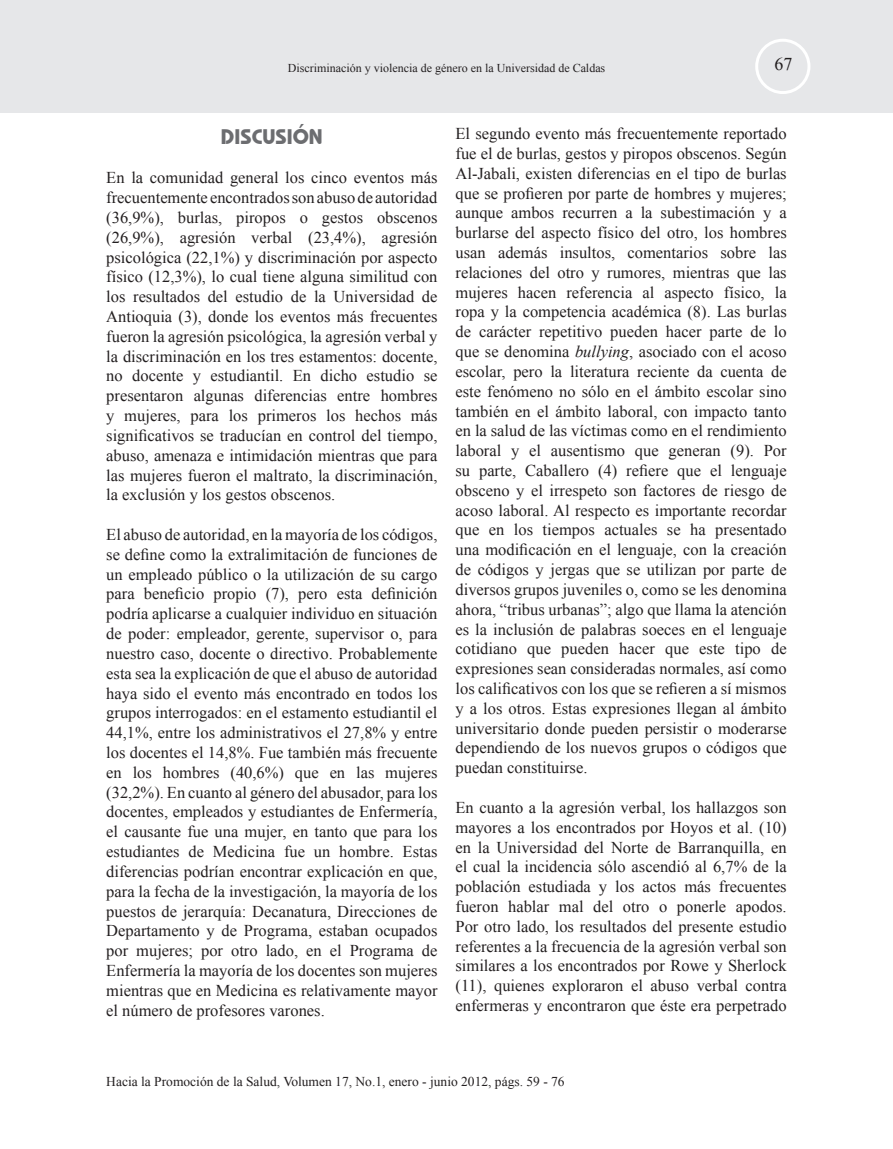
<style>
.page{position:relative;width:893px;height:1149px;background:#fff}
.page>*{position:absolute;margin:0;border:0;box-sizing:border-box;transform-origin:0 0}
.t1{font:700 21px "Bauhaus IT Cby BT";color:#6c6d70}
.t2{font:18px "Times New Roman";color:#231f20}
.t3{font:16.5px/19.8px "Times New Roman";color:#231f20;text-align:justify}
.t4{font:13.5px "Times New Roman";color:#231f20}
.t5{font:12px "Times New Roman";color:#231f20}
.s1{font-style:italic}
</style>
<div class="page">
<div style="left:0;top:0;width:893px;height:113px;background:#e6e7e9"></div>
<div style="left:755px;top:39px;width:55px;height:55px;border:3px solid #fff;border-radius:50%"></div>
<p class="t5" style="left:288px;top:60px;width:319px">Discriminación y violencia de género en la Universidad de Caldas</p>
<p class="t2" style="left:774px;top:52px;width:19px">67</p>
<p class="t1" style="left:221px;top:123px;width:103px">DISCUSIÓN</p>
<p class="t3" style="left:106px;top:167px;width:333px">En la comunidad general los cinco eventos más frecuentemente encontrados son abuso de autoridad (36,9%), burlas, piropos o gestos obscenos (26,9%), agresión verbal (23,4%), agresión psicológica (22,1%) y discriminación por aspecto físico (12,3%), lo cual tiene alguna similitud con los resultados del estudio de la Universidad de Antioquia (3), donde los eventos más frecuentes fueron la agresión psicológica, la agresión verbal y la discriminación en los tres estamentos: docente, no docente y estudiantil. En dicho estudio se presentaron algunas diferencias entre hombres y mujeres, para los primeros los hechos más significativos se traducían en control del tiempo, abuso, amenaza e intimidación mientras que para las mujeres fueron el maltrato, la discriminación, la exclusión y los gestos obscenos.</p>
<p class="t3" style="left:106px;top:524px;width:333px">El abuso de autoridad, en la mayoría de los códigos, se define como la extralimitación de funciones de un empleado público o la utilización de su cargo para beneficio propio (7), pero esta definición podría aplicarse a cualquier individuo en situación de poder: empleador, gerente, supervisor o, para nuestro caso, docente o directivo. Probablemente esta sea la explicación de que el abuso de autoridad haya sido el evento más encontrado en todos los grupos interrogados: en el estamento estudiantil el 44,1%, entre los administrativos el 27,8% y entre los docentes el 14,8%. Fue también más frecuente en los hombres (40,6%) que en las mujeres (32,2%). En cuanto al género del abusador, para los docentes, empleados y estudiantes de Enfermería, el causante fue una mujer, en tanto que para los estudiantes de Medicina fue un hombre. Estas diferencias podrían encontrar explicación en que, para la fecha de la investigación, la mayoría de los puestos de jerarquía: Decanatura, Direcciones de Departamento y de Programa, estaban ocupados por mujeres; por otro lado, en el Programa de Enfermería la mayoría de los docentes son mujeres mientras que en Medicina es relativamente mayor el número de profesores varones.</p>
<p class="t3" style="left:455px;top:123px;width:333px">El segundo evento más frecuentemente reportado fue el de burlas, gestos y piropos obscenos. Según Al-Jabali, existen diferencias en el tipo de burlas que se profieren por parte de hombres y mujeres; aunque ambos recurren a la subestimación y a burlarse del aspecto físico del otro, los hombres usan además insultos, comentarios sobre las relaciones del otro y rumores, mientras que las mujeres hacen referencia al aspecto físico, la ropa y la competencia académica (8). Las burlas de carácter repetitivo pueden hacer parte de lo que se denomina <span class="s1">bullying</span>, asociado con el acoso escolar, pero la literatura reciente da cuenta de este fenómeno no sólo en el ámbito escolar sino también en el ámbito laboral, con impacto tanto en la salud de las víctimas como en el rendimiento laboral y el ausentismo que generan (9). Por su parte, Caballero (4) refiere que el lenguaje obsceno y el irrespeto son factores de riesgo de acoso laboral. Al respecto es importante recordar que en los tiempos actuales se ha presentado una modificación en el lenguaje, con la creación de códigos y jergas que se utilizan por parte de diversos grupos juveniles o, como se les denomina ahora, “tribus urbanas”; algo que llama la atención es la inclusión de palabras soeces en el lenguaje cotidiano que pueden hacer que este tipo de expresiones sean consideradas normales, así como los calificativos con los que se refieren a sí mismos y a los otros. Estas expresiones llegan al ámbito universitario donde pueden persistir o moderarse dependiendo de los nuevos grupos o códigos que puedan constituirse.</p>
<p class="t3" style="left:455px;top:797px;width:333px">En cuanto a la agresión verbal, los hallazgos son mayores a los encontrados por Hoyos et al. (10) en la Universidad del Norte de Barranquilla, en el cual la incidencia sólo ascendió al 6,7% de la población estudiada y los actos más frecuentes fueron hablar mal del otro o ponerle apodos.<br>Por otro lado, los resultados del presente estudio referentes a la frecuencia de la agresión verbal son similares a los encontrados por Rowe y Sherlock (11), quienes exploraron el abuso verbal contra enfermeras y encontraron que éste era perpetrado</p>
<p class="t4" style="left:106px;top:1072px;width:460px">Hacia la Promoción de la Salud, Volumen 17, No.1, enero - junio 2012, págs. 59 - 76</p>
</div>
